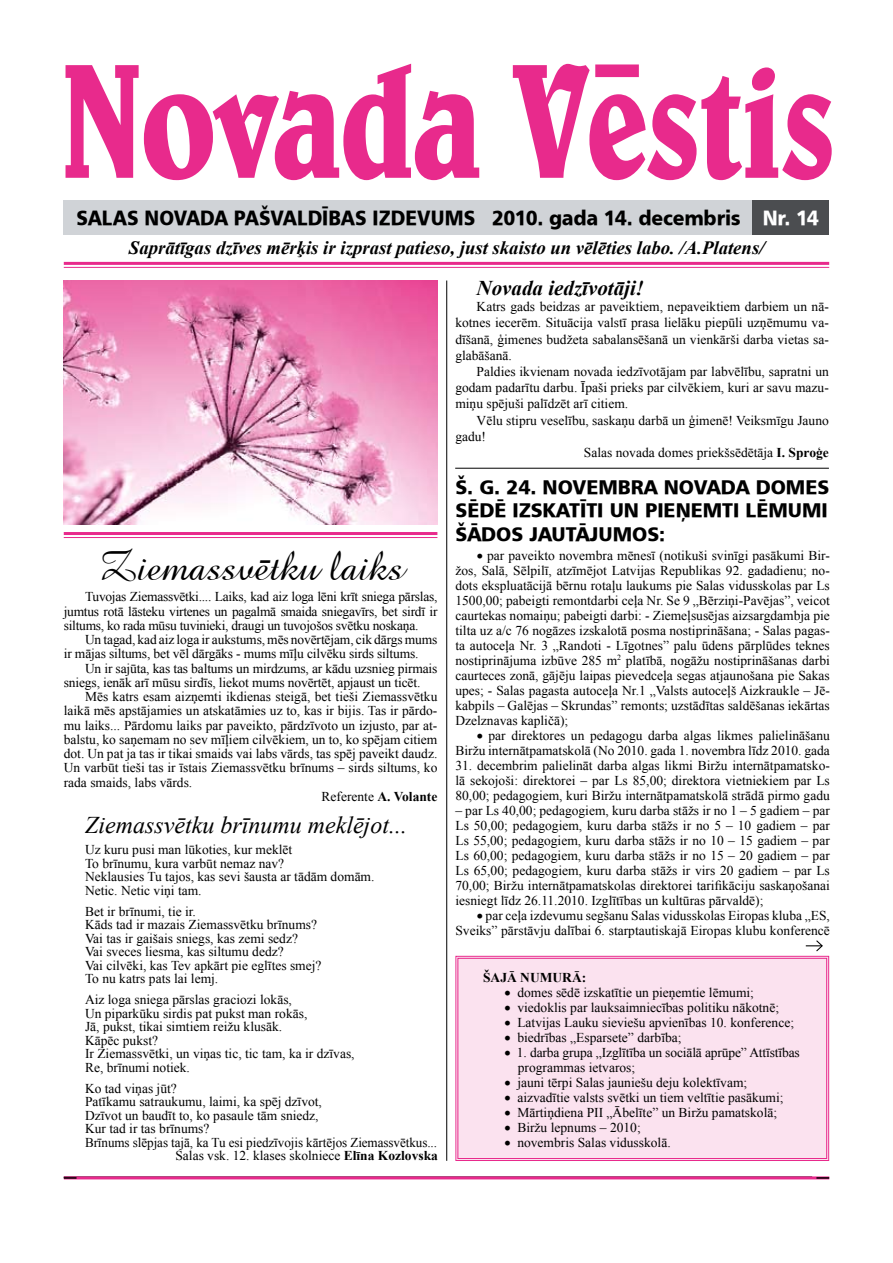
<style>
.page{position:relative;width:893px;height:1263px;background:#fff}
.page>*{position:absolute;margin:0;border:0;box-sizing:border-box;transform-origin:0 0}
.t1{font:condensed 165.3px "Belwe TL";letter-spacing:-.03em;color:#e82a8c;scale:.94 1}
.t2{font:42px "Amazone TL";color:#000}
.t3{font:italic 24px "Times New Roman";color:#000}
.t4{font:italic 700 21px "Times New Roman";color:#000}
.t5{font:20.4px "Humanist 777 TL Black B";letter-spacing:-.005em;color:#000;scale:.93 1}
.t6{font:19.5px/23.4px "Humanist 777 TL Black B";color:#000}
.t7{font:italic 700 18.75px "Times New Roman";color:#000}
.t8{font:13.5px/15px "Times New Roman";color:#000;text-align:justify}
.t9{font:700 13.5px "Times New Roman";color:#000}
.s1{color:#fff}
.s2{font-weight:700}
</style>
<div class="page">
<div style="left:455px;top:955px;width:375px;height:206px;background:#fbe2ef"></div>
<div style="left:457px;top:958px;width:370px;height:201px;border:1px solid #e82a8c"></div>
<hr style="left:64px;top:1176px;width:765px;height:3px;background:#e82a8c">
<svg style="left:816px;top:1177px;width:13px;height:2px"></svg>
<svg style="left:64px;top:1177px;width:13px;height:2px"></svg>
<svg style="left:806px;top:940px;width:17px;height:12px"></svg>
<hr style="left:455px;top:468px;width:374px;height:1px;background:#000">
<hr style="left:64px;top:262px;width:765px;height:3px;background:#e82a8c">
<hr style="left:64px;top:267px;width:765px;height:1px;background:#e82a8c">
<hr style="left:64px;top:532px;width:373px;height:3px;background:#e82a8c">
<hr style="left:64px;top:537px;width:373px;height:1px;background:#e82a8c">
<div style="left:64px;top:201px;width:765px;height:34px;background:#d0d3d7"></div>
<div style="left:753px;top:201px;width:76px;height:34px;background:#4b4d50"></div>
<hr style="left:446px;top:280px;width:1px;height:881px;background:#000">
<img style="left:64px;top:281px;width:373px;height:243px">
<h1 class="t1" style="left:58px;top:19px;width:830px">Novada Vēstis</h1>
<h3 class="t5" style="left:77px;top:205px;width:800px">SALAS NOVADA PAŠVALDĪBAS IZDEVUMS 2010. GADA 14. DECEMBRIS <span class="s1">NR. 14</span></h3>
<h3 class="t7" style="left:129px;top:235px;width:637px">Saprātīgas dzīves mērķis ir izprast patieso, just skaisto un vēlēties labo. /A.Platens/</h3>
<h3 class="t4" style="left:477px;top:273px;width:169px">Novada iedzīvotāji!</h3>
<p class="t8" style="left:455px;top:298px;width:375px;line-height:16.2px;text-indent:21px">Katrs gads beidzas ar paveiktiem, nepaveiktiem darbiem un nā&shy;kotnes iecerēm. Situācija valstī prasa lielāku piepūli uzņēmumu va&shy;dīšanā, ģimenes budžeta sabalansēšanā un vienkārši darba vietas sa&shy;glabāšanā.</p>
<p class="t8" style="left:455px;top:363px;width:375px;line-height:16.2px;text-indent:21px">Paldies ikvienam novada iedzīvotājam par labvēlību, sapratni un godam padarītu darbu. Īpaši prieks par cilvēkiem, kuri ar savu mazu&shy;miņu spējuši palīdzēt arī citiem.</p>
<p class="t8" style="left:477px;top:412px;width:354px">Vēlu stipru veselību, saskaņu darbā un ģimenē! Veiksmīgu Jauno</p>
<p class="t8" style="left:455px;top:428px;width:32px">gadu!</p>
<p class="t8" style="left:584px;top:445px;width:246px">Salas novada domes priekšsēdētāja <span class="s2">I. Sproģe</span></p>
<h2 class="t2" style="left:97px;top:542px;width:308px">Ziemassvētku laiks</h2>
<p class="t8" style="left:64px;top:589px;width:375px;line-height:14.2px;text-indent:21px">Tuvojas Ziemassvētki.... Laiks, kad aiz loga lēni krīt sniega pārslas, jumtus rotā lāsteku virtenes un pagalmā smaida sniegavīrs, bet sirdī ir siltums, ko rada mūsu tuvinieki, draugi un tuvojošos svētku noskaņa.</p>
<p class="t8" style="left:64px;top:632px;width:375px;line-height:14.2px;text-indent:21px">Un tagad, kad aiz loga ir aukstums, mēs novērtējam, cik dārgs mums ir mājas siltums, bet vēl dārgāks - mums mīļu cilvēku sirds siltums.</p>
<p class="t8" style="left:64px;top:661px;width:375px;line-height:14.2px;text-indent:21px">Un ir sajūta, kas tas baltums un mirdzums, ar kādu uzsnieg pirmais sniegs, ienāk arī mūsu sirdīs, liekot mums novērtēt, apjaust un ticēt.</p>
<p class="t8" style="left:85px;top:689px;width:354px">Mēs katrs esam aizņemti ikdienas steigā, bet tieši Ziemassvētku</p>
<p class="t8" style="left:64px;top:703px;width:375px">laikā mēs apstājamies un atskatāmies uz to, kas ir bijis. Tas ir pārdo-</p>
<p class="t8" style="left:64px;top:717px;width:375px">mu laiks... Pārdomu laiks par paveikto, pārdzīvoto un izjusto, par at-</p>
<p class="t8" style="left:64px;top:732px;width:375px">balstu, ko saņemam no sev mīļiem cilvēkiem, un to, ko spējam citiem</p>
<p class="t8" style="left:64px;top:746px;width:375px">dot. Un pat ja tas ir tikai smaids vai labs vārds, tas spēj paveikt daudz.</p>
<p class="t8" style="left:64px;top:760px;width:375px">Un varbūt tieši tas ir īstais Ziemassvētku brīnums – sirds siltums, ko</p>
<p class="t8" style="left:64px;top:774px;width:130px">rada smaids, labs vārds.</p>
<p class="t8" style="left:322px;top:789px;width:117px">Referente <span class="s2">A. Volante</span></p>
<h3 class="t3" style="left:85px;top:809px;width:323px">Ziemassvētku brīnumu meklējot...</h3>
<p class="t8" style="left:85px;top:843px;width:291px;line-height:13.5px;text-align:left">Uz kuru pusi man lūkoties, kur meklēt<br>To brīnumu, kura varbūt nemaz nav?<br>Neklausies Tu tajos, kas sevi šausta ar tādām domām.<br>Netic. Netic viņi tam.</p>
<p class="t8" style="left:85px;top:904px;width:238px;line-height:13.5px;text-align:left">Bet ir brīnumi, tie ir.<br>Kāds tad ir mazais Ziemassvētku brīnums?<br>Vai tas ir gaišais sniegs, kas zemi sedz?<br>Vai sveces liesma, kas siltumu dedz?<br>Vai cilvēki, kas Tev apkārt pie eglītes smej?<br>To nu katrs pats lai lemj.</p>
<p class="t8" style="left:85px;top:993px;width:271px;line-height:13.5px;text-align:left">Aiz loga sniega pārslas graciozi lokās,<br>Un piparkūku sirdis pat pukst man rokās,<br>Jā, pukst, tikai simtiem reižu klusāk.<br>Kāpēc pukst?<br>Ir Ziemassvētki, un viņas tic, tic tam, ka ir dzīvas, Re, brīnumi notiek.</p>
<p class="t8" style="left:85px;top:1080px;width:93px">Ko tad viņas jūt?</p>
<p class="t8" style="left:85px;top:1094px;width:238px">Patīkamu satraukumu, laimi, ka spēj dzīvot,</p>
<p class="t8" style="left:85px;top:1107px;width:235px">Dzīvot un baudīt to, ko pasaule tām sniedz,</p>
<p class="t8" style="left:85px;top:1121px;width:126px">Kur tad ir tas brīnums?</p>
<p class="t8" style="left:85px;top:1134px;width:354px">Brīnums slēpjas tajā, ka Tu esi piedzīvojis kārtējos Ziemassvētkus...</p>
<p class="t8" style="left:175px;top:1148px;width:264px">Salas vsk. 12. klases skolniece <span class="s2">Elīna Kozlovska</span></p>
<h3 class="t6" style="left:455px;top:475px;width:103px">Š. G. 24. NOVEMB</h3>
<h3 class="t6" style="left:631px;top:475px;width:48px">RA NOVADA</h3>
<h3 class="t6" style="left:455px;top:475px;width:329px;text-indent:300px">DOMES<br>SĒDĒ IZSKATĪTI UN PIEŅEMTI LĒMUMI<br>ŠĀDOS</h3>
<h3 class="t6" style="left:529px;top:522px;width:85px">JAUTĀJUMOS</h3>
<h3 class="t6" style="left:659px;top:522px;width:8px">:</h3>
<p class="t8" style="left:455px;top:548px;width:376px;text-indent:21px">• par paveikto novembra mēnesī (notikuši svinīgi pasākumi Bir&shy;žos, Salā, Sēlpilī, atzīmējot Latvijas Republikas 92. gadadienu; no&shy;dots ekspluatācijā bērnu rotaļu laukums pie Salas vidusskolas par Ls 1500,00; pabeigti remontdarbi ceļa Nr. Se 9 „Bērziņi-Pavējas”, veicot caurtekas nomaiņu; pabeigti darbi: - Ziemeļsusējas aizsargdambja pie tilta uz a/c 76 nogāzes izskalotā posma nostiprināšana; - Salas pagas&shy;ta autoceļa Nr. 3 „Randoti - Līgotnes” palu ūdens pārplūdes teknes nostiprinājuma izbūve 285 m<sup>2</sup> platībā, nogāžu nostiprināšanas darbi caurteces zonā, gājēju laipas pievedceļa segas atjaunošana pie Sakas upes; - Salas pagasta autoceļa Nr.1 „Valsts autoceļš Aizkraukle – Jē&shy;kabpils – Galējas – Skrundas” remonts; uzstādītas saldēšanas iekārtas Dzelznavas kapličā);</p>
<p class="t8" style="left:455px;top:728px;width:376px;text-align:right">• par direktores un pedagogu darba algas likmes palielināšanu<br>Biržu internātpamatskolā (No 2010. gada 1. novembra līdz 2010. gada</p>
<p class="t8" style="left:455px;top:758px;width:376px">31. decembrim palielināt darba algas likmi Biržu internātpamatsko&shy;lā sekojoši: direktorei – par Ls 85,00; direktora vietniekiem par Ls 80,00; pedagogiem, kuri Biržu internātpamatskolā strādā pirmo gadu</p>
<p class="t8" style="left:455px;top:803px;width:376px">– par Ls 40,00; pedagogiem, kuru darba stāžs ir no 1 – 5 gadiem – par Ls 50,00; pedagogiem, kuru darba stāžs ir no 5 – 10 gadiem – par Ls 55,00; pedagogiem, kuru darba stāžs ir no 10 – 15 gadiem – par Ls 60,00; pedagogiem, kuru darba stāžs ir no 15 – 20 gadiem – par Ls 65,00; pedagogiem, kuru darba stāžs ir virs 20 gadiem – par Ls 70,00; Biržu internātpamatskolas direktorei tarifikāciju saskaņošanai iesniegt līdz 26.11.2010. Izglītības un kultūras pārvaldē);</p>
<p class="t8" style="left:455px;top:908px;width:376px;text-align:right">• par ceļa izdevumu segšanu Salas vidusskolas Eiropas kluba „ES,<br>Sveiks” pārstāvju dalībai 6. starptautiskajā Eiropas klubu konferencē</p>
<p class="t9" style="left:483px;top:968px;width:105px">ŠAJĀ NUMURĀ:</p>
<p class="t8" style="left:504px;top:985px;width:251px">• domes sēdē izskatītie un pieņemtie lēmumi;</p>
<p class="t8" style="left:504px;top:1000px;width:276px">• viedoklis par lauksaimniecības politiku nākotnē;</p>
<p class="t8" style="left:504px;top:1015px;width:291px">• Latvijas Lauku sieviešu apvienības 10. konference;</p>
<p class="t8" style="left:504px;top:1030px;width:179px">• biedrības „Esparsete” darbība;</p>
<p class="t8" style="left:518px;top:1045px;width:283px;text-indent:-14px">• 1. darba grupa „Izglītība un sociālā aprūpe” Attīstības programmas ietvaros;</p>
<p class="t8" style="left:504px;top:1075px;width:244px">• jauni tērpi Salas jauniešu deju kolektīvam;</p>
<p class="t8" style="left:504px;top:1090px;width:281px">• aizvadītie valsts svētki un tiem veltītie pasākumi;</p>
<p class="t8" style="left:504px;top:1105px;width:274px">• Mārtiņdiena PII „Ābelīte” un Biržu pamatskolā;</p>
<p class="t8" style="left:504px;top:1120px;width:138px">• Biržu lepnums – 2010;</p>
<p class="t8" style="left:504px;top:1135px;width:168px">• novembris Salas vidusskolā.</p>
</div>
